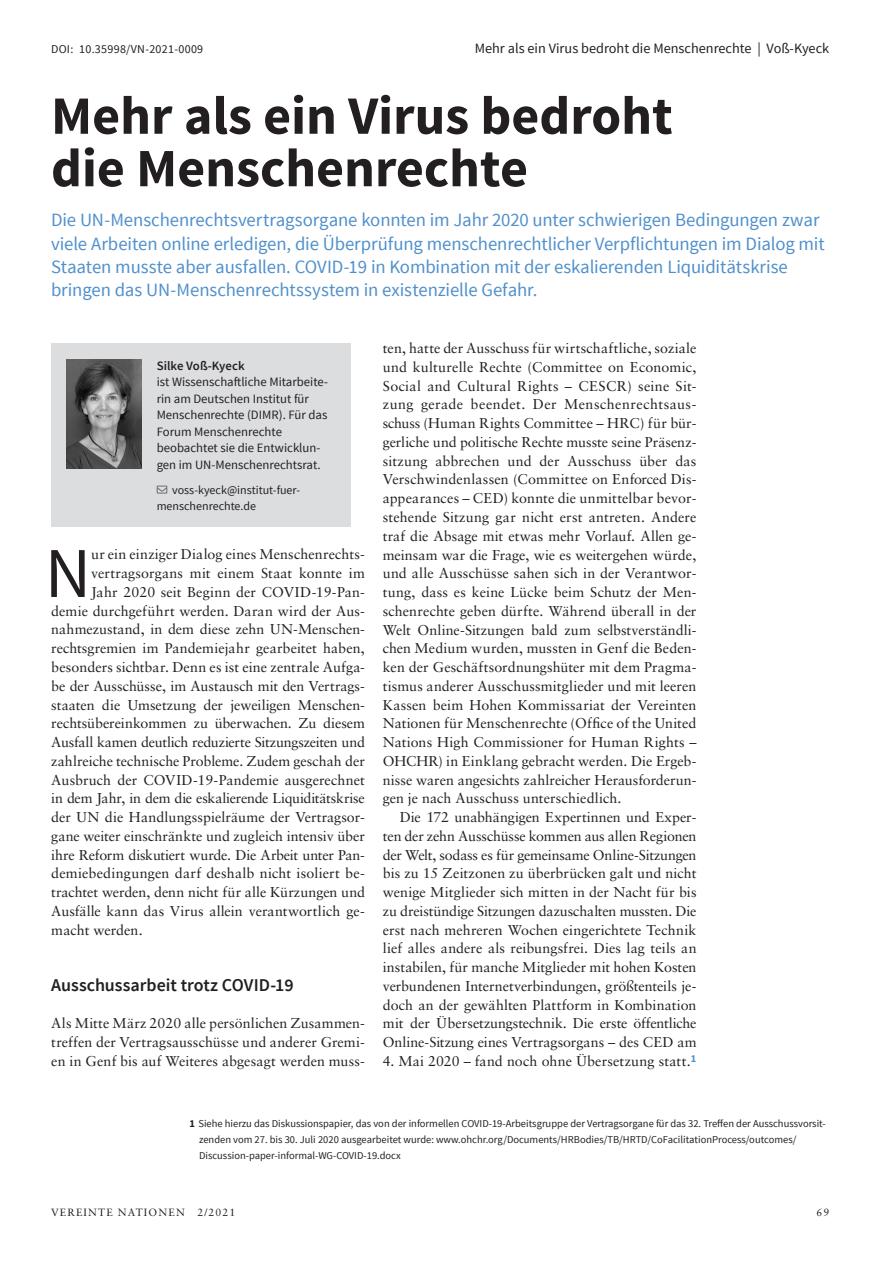
<style>
.page{position:relative;width:893px;height:1263px;background:#fff}
.page>*{position:absolute;margin:0;border:0;box-sizing:border-box;transform-origin:0 0}
.t1{font:71.4px "Source Sans Pro";color:#231f20}
.t2{font:700 54px/52.5px "Source Sans Pro";color:#231f20}
.t3{font:18.75px/23.2px "Source Sans Pro";letter-spacing:-.005em;color:#5090cc}
.t4{font:600 18px "Source Sans Pro";letter-spacing:-.005em;color:#231f20}
.t5{font:14.25px/18.8px "Sabon LT Std";color:#231f20;text-align:justify}
.t6{font:14.25px "Source Sans Pro";color:#231f20}
.t7{font:14.25px "Sabon LT Std";letter-spacing:.02em;color:#231f20}
.t8{font:12.75px/16.5px "Source Sans Pro";color:#231f20}
.t9{font:600 12.75px "Source Sans Pro";letter-spacing:.005em;color:#231f20}
.t10{font:12px/16.5px "Source Sans Pro";color:#231f20}
.t11{font:12px "Source Sans Pro";letter-spacing:.025em;color:#231f20}
.t12{font:10.5px/16.5px "Source Sans Pro";color:#231f20}
.t13{font:10.5px "Sabon LT Std";letter-spacing:.11em;color:#231f20}
.s1{font-weight:700}
</style>
<div class="page">
<div style="left:51px;top:343px;width:299px;height:184px;background:#dcdddf"></div>
<svg style="left:157px;top:486px;width:10px;height:7px"></svg>
<img style="left:66px;top:360px;width:76px;height:109px">
<p class="t11" style="left:51px;top:42px;width:154px">DOI: 10.35998/vn-2021-0009</p>
<p class="t6" style="left:475px;top:40px;width:356px">Mehr als ein Virus bedroht die Menschenrechte | Voß-Kyeck</p>
<h2 class="t2" style="left:51px;top:92px;width:623px">Mehr als ein Virus bedroht die Menschenrechte</h2>
<p class="t3" style="left:51px;top:209px;width:775px">Die UN -Menschenrechtsvertragsorgane konnten im Jahr 2020 unter schwierigen Bedingungen zwar viele Arbeiten online erledigen, die Überprüfung menschenrechtlicher Verpflichtungen im Dialog mit Staaten musste aber ausfallen. COVID-19 in Kombination mit der eskalierenden Liquiditätskrise bringen das UN -Menschenrechtssystem in existenzielle Gefahr.</p>
<p class="t9" style="left:157px;top:357px;width:90px">Silke Voß-Kyeck</p>
<p class="t8" style="left:157px;top:374px;width:173px">ist Wissenschaftliche Mitarbeite&shy;rin am Deutschen Institut für<br>Menschenrechte (DIMR). Für das<br>Forum Menschenrechte beobachtet sie die Entwicklun&shy;gen im UN-Menschenrechtsrat.</p>
<p class="t10" style="left:157px;top:481px;width:145px;text-indent:15px">voss-kyeck@institut-fuer&shy;menschenrechte.de</p>
<h1 class="t1" style="left:45px;top:529px;width:35px">N</h1>
<p class="t5" style="left:91px;top:545px;width:275px">ur ein einziger Dialog eines Menschenrechts-</p>
<p class="t5" style="left:91px;top:564px;width:275px">vertragsorgans mit einem Staat konnte im</p>
<p class="t5" style="left:91px;top:582px;width:275px">Jahr 2020 seit Beginn der COVID-19-Pan-</p>
<p class="t5" style="left:51px;top:601px;width:315px">demie durchgeführt werden. Daran wird der Aus-</p>
<p class="t5" style="left:51px;top:620px;width:315px">nahmezustand, in dem diese zehn UN-Menschen-</p>
<p class="t5" style="left:51px;top:639px;width:315px">rechtsgremien im Pandemiejahr gearbeitet haben,</p>
<p class="t5" style="left:51px;top:657px;width:315px">besonders sichtbar. Denn es ist eine zentrale Aufga-</p>
<p class="t5" style="left:51px;top:676px;width:315px">be der Ausschüsse, im Austausch mit den Vertrags-</p>
<p class="t5" style="left:51px;top:695px;width:315px">staaten die Umsetzung der jeweiligen Menschen-</p>
<p class="t5" style="left:51px;top:714px;width:315px">rechtsübereinkommen zu überwachen. Zu diesem</p>
<p class="t5" style="left:51px;top:732px;width:315px">Ausfall kamen deutlich reduzierte Sitzungszeiten und</p>
<p class="t5" style="left:51px;top:751px;width:315px">zahlreiche technische Probleme. Zudem geschah der</p>
<p class="t5" style="left:51px;top:770px;width:315px">Ausbruch der COVID-19-Pandemie ausgerechnet</p>
<p class="t5" style="left:51px;top:789px;width:315px">in dem Jahr, in dem die eskalierende Liquiditätskrise</p>
<p class="t5" style="left:51px;top:807px;width:315px">der UN die Handlungsspielräume der Vertragsor-</p>
<p class="t5" style="left:51px;top:826px;width:315px">gane weiter einschränkte und zugleich intensiv über</p>
<p class="t5" style="left:51px;top:845px;width:315px">ihre Reform diskutiert wurde. Die Arbeit unter Pan-</p>
<p class="t7" style="left:51px;top:865px;width:315px">demiebedingungen darf deshalb nicht isoliert be-</p>
<p class="t5" style="left:51px;top:882px;width:315px">trachtet werden, denn nicht für alle Kürzungen und</p>
<p class="t5" style="left:51px;top:901px;width:315px">Ausfälle kann das Virus allein verantwortlich ge-</p>
<p class="t5" style="left:51px;top:920px;width:93px">macht werden.</p>
<p class="t4" style="left:51px;top:973px;width:244px">Ausschussarbeit trotz COVID-19</p>
<p class="t5" style="left:51px;top:1014px;width:315px">Als Mitte März 2020 alle persönlichen Zusammen&shy;treffen der Vertragsausschüsse und anderer Gremi&shy;en in Genf bis auf Weiteres abgesagt werden muss-</p>
<p class="t5" style="left:383px;top:339px;width:315px">ten, hatte der Ausschuss für wirtschaftliche, soziale und kulturelle Rechte (Committee on Economic, Social and Cultural Rights – CESCR) seine Sit&shy;zung gerade beendet. Der Menschenrechtsaus&shy;schuss (Human Rights Committee – HRC) für bür&shy;gerliche und politische Rechte musste seine Präsenz&shy;sitzung abbrechen und der Ausschuss über das Verschwindenlassen (Committee on Enforced Dis&shy;appearances – CED) konnte die unmittelbar bevor&shy;stehende Sitzung gar nicht erst antreten. Andere traf die Absage mit etwas mehr Vorlauf. Allen ge&shy;meinsam war die Frage, wie es weitergehen würde, und alle Ausschüsse sahen sich in der Verantwor&shy;tung, dass es keine Lücke beim Schutz der Men&shy;schenrechte geben dürfte. Während überall in der Welt Online-Sitzungen bald zum selbstverständli&shy;chen Medium wurden, mussten in Genf die Beden&shy;ken der Geschäftsordnungshüter mit dem Pragma&shy;tismus anderer Ausschussmitglieder und mit leeren Kassen beim Hohen Kommissariat der Vereinten Nationen für Menschenrechte (Office of the United Nations High Commissioner for Human Rights – OHCHR) in Einklang gebracht werden. Die Ergeb&shy;nisse waren angesichts zahlreicher Herausforderun&shy;gen je nach Ausschuss unterschiedlich.</p>
<p class="t5" style="left:383px;top:807px;width:315px;text-indent:17px">Die 172 unabhängigen Expertinnen und Exper&shy;ten der zehn Ausschüsse kommen aus allen Regionen der Welt, sodass es für gemeinsame Online-Sitzungen bis zu 15 Zeitzonen zu überbrücken galt und nicht wenige Mitglieder sich mitten in der Nacht für bis zu dreistündige Sitzungen dazuschalten mussten. Die erst nach mehreren Wochen eingerichtete Technik lief alles andere als reibungsfrei. Dies lag teils an instabilen, für manche Mitglieder mit hohen Kosten verbundenen Internetverbindungen, größtenteils je&shy;doch an der gewählten Plattform in Kombination mit der Übersetzungstechnik. Die erste öffentliche Online-Sitzung eines Vertragsorgans – des CED am</p>
<p class="t5" style="left:383px;top:1051px;width:315px">4. Mai 2020 – fand noch ohne Übersetzung statt.<sup>1</sup></p>
<p class="t12" style="left:199px;top:1115px;width:628px;text-indent:-10px"><span class="s1">1</span> Siehe hierzu das Diskussionspapier, das von der informellen COVID-19-Arbeitsgruppe der Vertragsorgane für das 32. Treffen der Ausschussvorsit&shy;zenden vom 27. bis 30. Juli 2020 ausgearbeitet wurde: www.ohchr.org/Documents/HRBodies/TB/HRTD/CoFacilitationProcess/outcomes/<br>Discussion-paper-informal-WG-COVID-19.docx</p>
<p class="t13" style="left:51px;top:1206px;width:186px">Vereinte Nationen 2/2021</p>
<p class="t13" style="left:816px;top:1206px;width:14px">69</p>
</div>
